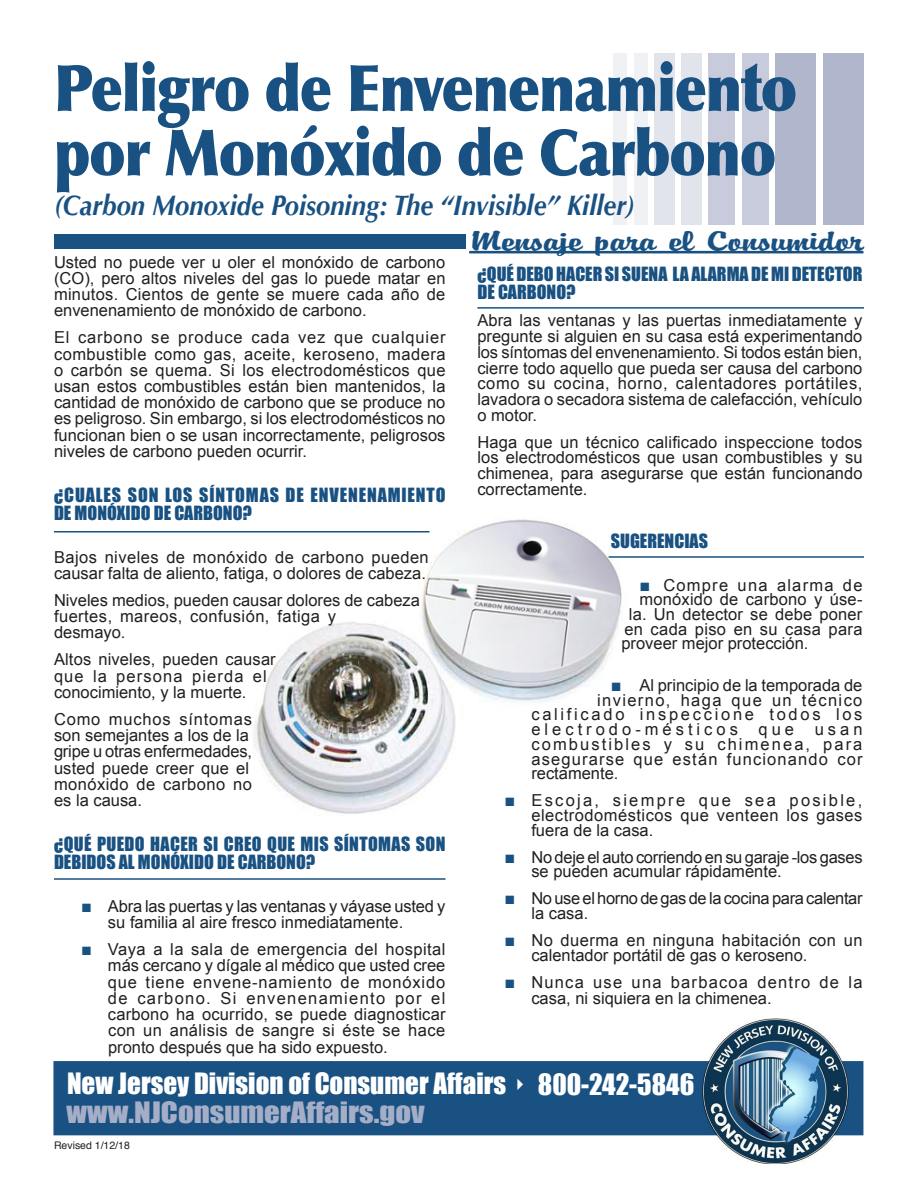
<style>
.page{position:relative;width:918px;height:1188px;background:#fff}
.page>*{position:absolute;margin:0;border:0;box-sizing:border-box;transform-origin:0 0}
.t1{font:900 64.5px/64.5px "Optima";letter-spacing:-.02em;color:#195282;scale:.87 1}
.t2{font:29.7px "PT Dog ear";letter-spacing:-.01em;color:#195282;scale:1.61 1}
.t3{font:italic 700 28.5px "Optima";color:#195282;scale:.9 1}
.t4{font:27px/29.2px "Impact";color:#fff}
.t5{font:18px/18px "Impact";letter-spacing:.02em;color:#195282}
.t6{font:18px/18px "Impact";color:#195282}
.t7{font:18px/18px "Impact";letter-spacing:.05em;color:#195282}
.t8{font:16.5px/16.2px "Arial";color:#231f20;text-align:justify}
.t9{font:16.5px/14.7px "Arial";letter-spacing:-.02em;color:#231f20}
.t10{font:16.5px/15.8px "Arial";letter-spacing:.07em;color:#231f20}
.t11{font:16.5px "Arial";letter-spacing:.165em;color:#231f20}
.t12{font:16.5px "Arial";letter-spacing:.125em;color:#231f20}
.t13{font:16.5px "Arial";letter-spacing:.085em;color:#231f20}
.t14{font:16.5px "Arial";letter-spacing:.245em;color:#231f20}
.t15{font:16.5px "Arial";letter-spacing:.02em;color:#231f20}
.t16{font:16.5px "Arial";letter-spacing:.075em;color:#231f20}
.t17{font:10.5px "Helvetica";color:#231f20}
.s1{font-size:18px;color:#195282}
.s2{color:#a5aec6}
</style>
<div class="page">
<div style="left:776px;top:54px;width:40px;height:171px;background:#b0b6cc"></div>
<div style="left:742px;top:54px;width:27px;height:171px;background:#c8cbdb"></div>
<div style="left:681px;top:54px;width:20px;height:171px;background:#e2e4ec"></div>
<div style="left:634px;top:54px;width:13px;height:171px;background:#eff1f5"></div>
<div style="left:823px;top:54px;width:40px;height:171px;background:#b0b6cc"></div>
<div style="left:708px;top:54px;width:27px;height:171px;background:#c8cbdb"></div>
<div style="left:654px;top:54px;width:20px;height:171px;background:#e2e4ec"></div>
<div style="left:614px;top:54px;width:13px;height:171px;background:#eff1f5"></div>
<div style="left:54px;top:234px;width:412px;height:15px;background:#195282"></div>
<div style="left:53px;top:1061px;width:810px;height:74px;background:#195282;border:2px solid #195282"></div>
<img style="left:703px;top:1019px;width:145px;height:145px">
<hr style="left:469px;top:251px;width:395px;height:2px;background:#195282">
<img style="left:249px;top:519px;width:373px;height:295px">
<hr style="left:54px;top:531px;width:376px;height:1px;background:#195282">
<hr style="left:54px;top:878px;width:392px;height:2px;background:#195282">
<hr style="left:477px;top:307px;width:387px;height:2px;background:#195282">
<hr style="left:609px;top:556px;width:255px;height:2px;background:#195282">
<h1 class="t1" style="left:54px;top:56px;width:856px">Peligro de Envenenamiento por Monóxido de Carbono</h1>
<h3 class="t3" style="left:54px;top:188px;width:647px">(Carbon Monoxide Poisoning: The “Invisible” Killer)</h3>
<p class="t8" style="left:54px;top:254px;width:393px">Usted no puede ver u oler el monóxido de carbono (CO), pero altos niveles del gas lo puede matar en minutos. Cientos de gente se muere cada año de envenenamiento de monóxido de carbono.</p>
<p class="t8" style="left:54px;top:330px;width:393px">El carbono se produce cada vez que cualquier combustible como gas, aceite, keroseno, madera o carbón se quema. Si los electrodomésticos que usan estos combustibles están bien mantenidos, la cantidad de monóxido de carbono que se produce no es peligroso. Sin embargo, si los electrodomésticos no funcionan bien o se usan incorrectamente, peligrosos niveles de carbono pueden ocurrir.</p>
<p class="t7" style="left:54px;top:485px;width:393px">¿CUALES SON LOS SÍNTOMAS DE ENVENENAMIENTO<br>DE MONÓXIDO DE CARBONO?</p>
<p class="t8" style="left:54px;top:549px;width:376px">Bajos niveles de monóxido de carbono pueden causar falta de aliento, fatiga, o dolores de cabeza.</p>
<p class="t8" style="left:54px;top:592px;width:367px;text-align:left">Niveles medios, pueden causar dolores de cabeza fuertes, mareos, confusión, fatiga y<br>desmayo.</p>
<p class="t8" style="left:54px;top:652px;width:223px;text-align:left">Altos niveles, pueden causar que la persona pierda el conocimiento, y la muerte.</p>
<p class="t8" style="left:54px;top:711px;width:200px;text-align:left">Como muchos síntomas son semejantes a los de la gripe u otras enfermedades, usted puede creer que el monóxido de carbono no es la causa.</p>
<p class="t5" style="left:54px;top:834px;width:393px">¿QUÉ PUEDO HACER SI CREO QUE MIS SÍNTOMAS SON<br>DEBIDOS AL MONÓXIDO DE CARBONO?</p>
<p class="t8" style="left:108px;top:898px;width:339px;text-indent:-27px"><span class="s1">■</span> Abra las puertas y las ventanas y váyase usted y su familia al aire fresco inmediatamente.</p>
<p class="t8" style="left:108px;top:942px;width:339px;text-indent:-27px"><span class="s1">■</span> Vaya a la sala de emergencia del hospital más cercano y dígale al médico que usted cree que tiene envene-namiento de monóxido de carbono. Si envenenamiento por el carbono ha ocurrido, se puede diagnosticar con un análisis de sangre si éste se hace pronto después que ha sido expuesto.</p>
<h2 class="t2" style="left:469px;top:224px;width:246px">Mensaje para el Consumidor</h2>
<p class="t6" style="left:477px;top:265px;width:387px">¿QUÉ DEBO HACER SI SUENA LA ALARMA DE MI DETECTOR<br>DE CARBONO?</p>
<p class="t8" style="left:477px;top:313px;width:387px;line-height:15.8px">Abra las ventanas y las puertas inmediatamente y pregunte si alguien en su casa está experimentando los síntomas del envenenamiento. Si todos están bien, cierre todo aquello que pueda ser causa del carbono como su cocina, horno, calentadores portátiles, lavadora o secadora sistema de calefacción, vehículo o motor.</p>
<p class="t8" style="left:477px;top:434px;width:387px;line-height:15.8px">Haga que un técnico calificado inspeccione todos los electrodomésticos que usan combustibles y su chimenea, para asegurarse que están funcionando correctamente.</p>
<p class="t6" style="left:611px;top:531px;width:99px">SUGERENCIAS</p>
<p class="t16" style="left:639px;top:574px;width:225px"><span class="s1">■</span> Compre una alarma de</p>
<p class="t8" style="left:639px;top:592px;width:225px">monóxido de carbono y úse-</p>
<p class="t8" style="left:629px;top:606px;width:235px">la. Un detector se debe poner</p>
<p class="t15" style="left:624px;top:618px;width:240px">en cada piso en su casa para</p>
<p class="t8" style="left:621px;top:636px;width:189px">proveer mejor protección.</p>
<p class="t8" style="left:611px;top:677px;width:253px"><span class="s1">■</span> Al principio de la temporada de</p>
<p class="t13" style="left:597px;top:689px;width:267px">invierno, haga que un técnico</p>
<p class="t11" style="left:531px;top:704px;width:333px">calificado inspeccione todos los</p>
<p class="t14" style="left:531px;top:719px;width:333px">electrodo-mésticos que usan</p>
<p class="t12" style="left:531px;top:733px;width:333px">combustibles y su chimenea, para</p>
<p class="t10" style="left:531px;top:751px;width:333px">asegurarse que están funcionando cor</p>
<p class="t8" style="left:531px;top:766px;width:89px">rectamente.</p>
<p class="t8" style="left:531px;top:793px;width:333px;line-height:14.7px;text-indent:-27px"><span class="s1">■</span> Escoja, siempre que sea posible, electrodomésticos que venteen los gases fuera de la casa.</p>
<p class="t9" style="left:531px;top:850px;width:333px;text-indent:-27px"><span class="s1">■</span> No deje el auto corriendo en su garaje -los gases se pueden acumular rápidamente.</p>
<p class="t9" style="left:531px;top:891px;width:333px;text-indent:-27px"><span class="s1">■</span> No use el horno de gas de la cocina para calentar la casa.</p>
<p class="t8" style="left:531px;top:933px;width:333px;line-height:14.7px;text-indent:-27px"><span class="s1">■</span> No duerma en ninguna habitación con un calentador portátil de gas o keroseno.</p>
<p class="t10" style="left:531px;top:974px;width:333px;text-indent:-27px"><span class="s1">■</span> Nunca use una barbacoa dentro de la casa, ni siquiera en la chimenea.</p>
<h3 class="t4" style="left:67px;top:1068px;width:629px">New Jersey Division of Consumer Affairs ✔ 800-242-5846 <span class="s2">www.NJConsumerAffairs.gov</span></h3>
<p class="t17" style="left:54px;top:1137px;width:77px">Revised 1/12/18</p>
</div>
